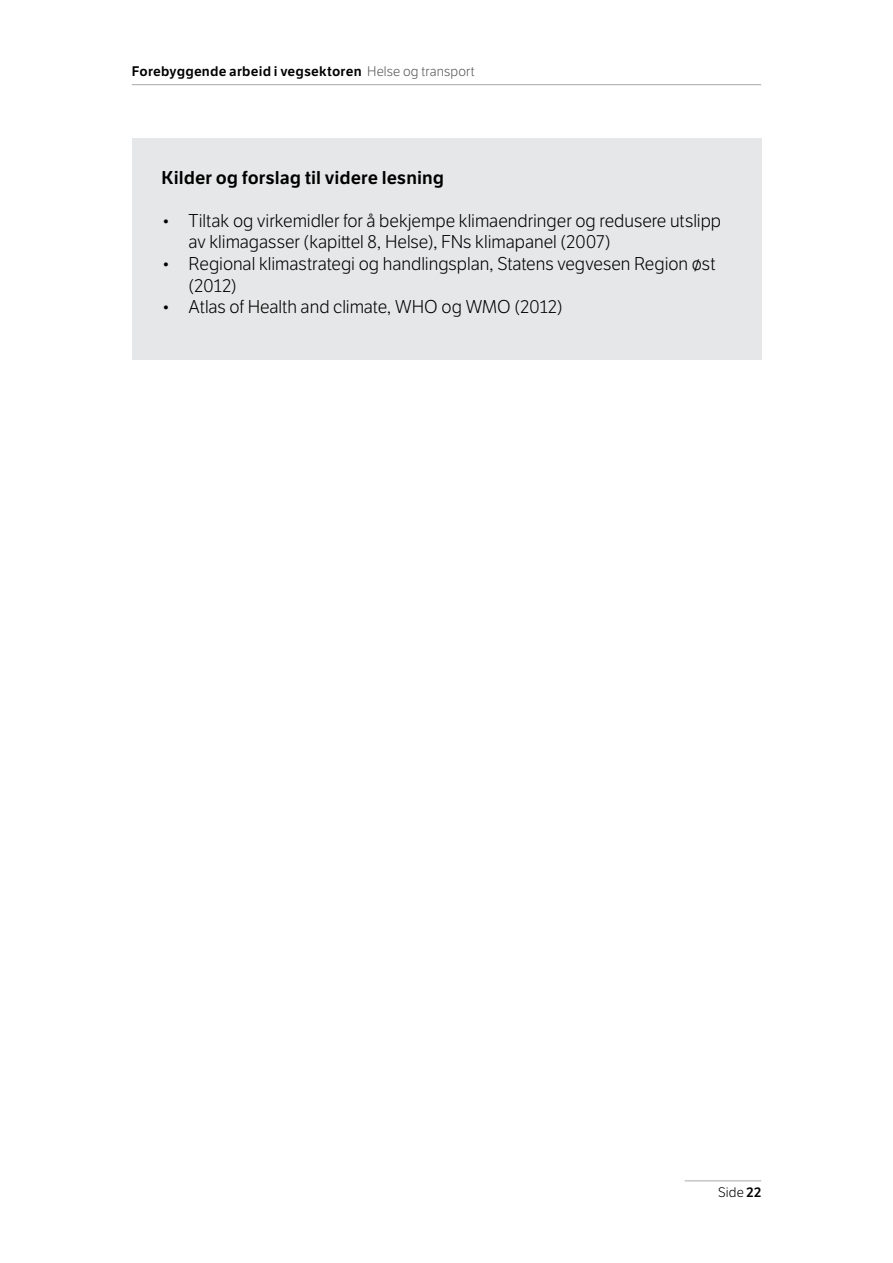
<style>
.page{position:relative;width:893px;height:1263px;background:#fff}
.page>*{position:absolute;margin:0;border:0;box-sizing:border-box;transform-origin:0 0}
.t1{font:300 18px/21.6px "LFT Etica";color:#000}
.t2{font:600 18px "LFT Etica";color:#000}
.t3{font:600 13.5px "LFT Etica";letter-spacing:.015em;color:#000}
.t4{font:300 13.5px "LFT Etica";color:#000}
.s1{font-weight:300;color:#58585b}
.s2{font-weight:600}
</style>
<div class="page">
<hr style="left:132px;top:84px;width:629px;height:1px;background:#a7a9ac">
<hr style="left:685px;top:1180px;width:76px;height:1px;background:#a7a9ac">
<div style="left:132px;top:139px;width:629px;height:221px;background:#e6e7e8"></div>
<p class="t3" style="left:132px;top:63px;width:344px">Forebyggende arbeid i vegsektoren <span class="s1">Helse og transport</span></p>
<p class="t2" style="left:162px;top:166px;width:284px">Kilder og forslag til videre lesning</p>
<p class="t1" style="left:189px;top:210px;width:534px;text-indent:-27px">• Tiltak og virkemidler for å bekjempe klimaendringer og redusere utslipp av klimagasser (kapittel 8, Helse), FNs klimapanel (2007)</p>
<p class="t1" style="left:189px;top:253px;width:528px;text-indent:-27px">• Regional klimastrategi og handlingsplan, Statens vegvesen Region øst (2012)</p>
<p class="t1" style="left:162px;top:297px;width:403px">• Atlas of Health and climate, WHO og WMO (2012)</p>
<p class="t4" style="left:718px;top:1184px;width:45px">Side <span class="s2">22</span></p>
</div>
